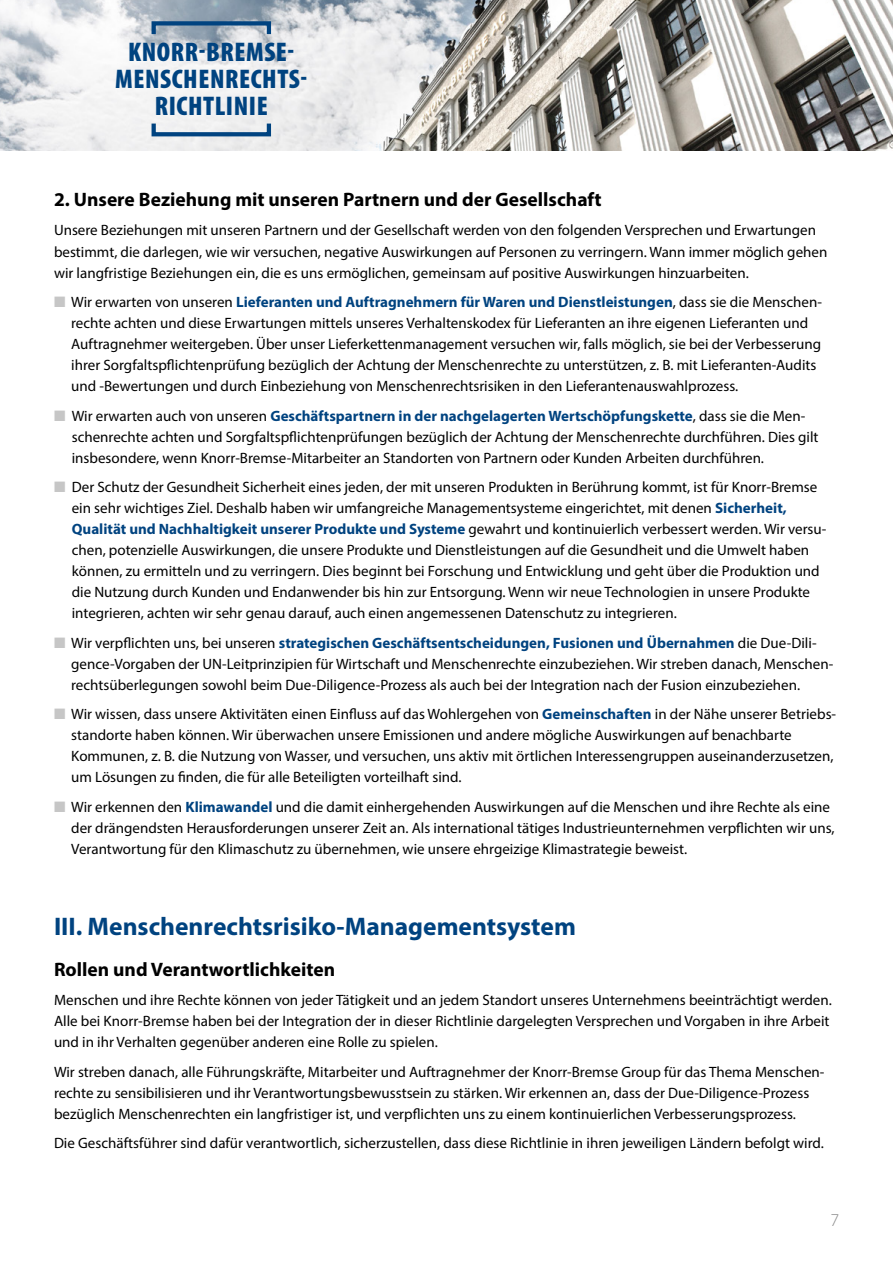
<style>
.page{position:relative;width:893px;height:1263px;background:#fff}
.page>*{position:absolute;margin:0;border:0;box-sizing:border-box;transform-origin:0 0}
.t1{font:900 condensed 27px/27px "Myriad Pro";letter-spacing:.02em;color:#004380;text-align:center}
.t2{font:700 25.5px "Myriad Pro";color:#004380}
.t3{font:700 19.5px "Myriad Pro";color:#000}
.t4{font:300 18px "Myriad Pro";color:#878787}
.t5{font:15px/21px "Myriad Pro";color:#000}
.s1{color:#c6c6c6}
.s2{font-weight:700;color:#004380}
</style>
<div class="page">
<img style="left:0;top:0;width:893px;height:151px">
<div style="left:152px;top:121px;width:119px;height:15px;border:4px solid #004380"></div>
<div style="left:152px;top:21px;width:119px;height:15px;border:4px solid #004380"></div>
<h1 class="t1" style="left:115px;top:38px;width:194px">KNORR-BREMSE-<br>MENSCHENRECHTS-<br>RICHTLINIE</h1>
<h3 class="t3" style="left:54px;top:187px;width:549px">2. Unsere Beziehung mit unseren Partnern und der Gesellschaft</h3>
<p class="t5" style="left:54px;top:220px;width:775px">Unsere Beziehungen mit unseren Partnern und der Gesellschaft werden von den folgenden Versprechen und Erwartungen bestimmt, die darlegen, wie wir versuchen, negative Auswirkungen auf Personen zu verringern. Wann immer möglich gehen wir langfristige Beziehungen ein, die es uns ermöglichen, gemeinsam auf positive Auswirkungen hinzuarbeiten.</p>
<p class="t5" style="left:71px;top:291px;width:752px;text-indent:-17px"><span class="s1">■</span> Wir erwarten von unseren <span class="s2">Lieferanten und Auftragnehmern für Waren und Dienstleistungen</span>, dass sie die Menschen&shy;rechte achten und diese Erwartungen mittels unseres Verhaltenskodex für Lieferanten an ihre eigenen Lieferanten und Auftragnehmer weitergeben. Über unser Lieferkettenmanagement versuchen wir, falls möglich, sie bei der Verbesserung ihrer Sorgfaltspflichtenprüfung bezüglich der Achtung der Menschenrechte zu unterstützen, z. B. mit Lieferanten-Audits und -Bewertungen und durch Einbeziehung von Menschenrechtsrisiken in den Lieferantenauswahlprozess.</p>
<p class="t5" style="left:72px;top:405px;width:748px;text-indent:-18px"><span class="s1">■</span> Wir erwarten auch von unseren <span class="s2">Geschäftspartnern in der nachgelagerten Wertschöpfungskette</span>, dass sie die Men&shy;schenrechte achten und Sorgfaltspflichtenprüfungen bezüglich der Achtung der Menschenrechte durchführen. Dies gilt insbesondere, wenn Knorr-Bremse-Mitarbeiter an Standorten von Partnern oder Kunden Arbeiten durchführen.</p>
<p class="t5" style="left:72px;top:476px;width:756px;text-indent:-18px"><span class="s1">■</span> Der Schutz der Gesundheit Sicherheit eines jeden, der mit unseren Produkten in Berührung kommt, ist für Knorr-Bremse ein sehr wichtiges Ziel. Deshalb haben wir umfangreiche Managementsysteme eingerichtet, mit denen <span class="s2">Sicherheit, Qualität und Nachhaltigkeit unserer Produkte und Systeme</span> gewahrt und kontinuierlich verbessert werden. Wir versu&shy;chen, potenzielle Auswirkungen, die unsere Produkte und Dienstleistungen auf die Gesundheit und die Umwelt haben können, zu ermitteln und zu verringern. Dies beginnt bei Forschung und Entwicklung und geht über die Produktion und die Nutzung durch Kunden und Endanwender bis hin zur Entsorgung. Wenn wir neue Technologien in unsere Produkte integrieren, achten wir sehr genau darauf, auch einen angemessenen Datenschutz zu integrieren.</p>
<p class="t5" style="left:71px;top:632px;width:764px;text-indent:-17px"><span class="s1">■</span> Wir verpflichten uns, bei unseren <span class="s2">strategischen Geschäftsentscheidungen, Fusionen und Übernahmen</span> die Due-Dili&shy;gence-Vorgaben der UN-Leitprinzipien für Wirtschaft und Menschenrechte einzubeziehen. Wir streben danach, Menschen&shy;rechtsüberlegungen sowohl beim Due-Diligence-Prozess als auch bei der Integration nach der Fusion einzubeziehen.</p>
<p class="t5" style="left:71px;top:703px;width:766px;text-indent:-17px"><span class="s1">■</span> Wir wissen, dass unsere Aktivitäten einen Einfluss auf das Wohlergehen von <span class="s2">Gemeinschaften</span> in der Nähe unserer Betriebs&shy;standorte haben können. Wir überwachen unsere Emissionen und andere mögliche Auswirkungen auf benachbarte Kommunen, z. B. die Nutzung von Wasser, und versuchen, uns aktiv mit örtlichen Interessengruppen auseinanderzusetzen, um Lösungen zu finden, die für alle Beteiligten vorteilhaft sind.</p>
<p class="t5" style="left:71px;top:796px;width:765px;text-indent:-17px"><span class="s1">■</span> Wir erkennen den <span class="s2">Klimawandel</span> und die damit einhergehenden Auswirkungen auf die Menschen und ihre Rechte als eine der drängendsten Herausforderungen unserer Zeit an. Als international tätiges Industrieunternehmen verpflichten wir uns,<br>Verantwortung für den Klimaschutz zu übernehmen, wie unsere ehrgeizige Klimastrategie beweist.</p>
<h2 class="t2" style="left:54px;top:910px;width:523px">III. Menschenrechtsrisiko-Managementsystem</h2>
<h3 class="t3" style="left:54px;top:956px;width:283px">Rollen und Verantwortlichkeiten</h3>
<p class="t5" style="left:54px;top:989px;width:779px">Menschen und ihre Rechte können von jeder Tätigkeit und an jedem Standort unseres Unternehmens beeinträchtigt werden.<br>Alle bei Knorr-Bremse haben bei der Integration der in dieser Richtlinie dargelegten Versprechen und Vorgaben in ihre Arbeit und in ihr Verhalten gegenüber anderen eine Rolle zu spielen.</p>
<p class="t5" style="left:54px;top:1061px;width:772px">Wir streben danach, alle Führungskräfte, Mitarbeiter und Auftragnehmer der Knorr-Bremse Group für das Thema Menschen&shy;rechte zu sensibilisieren und ihr Verantwortungsbewusstsein zu stärken. Wir erkennen an, dass der Due-Diligence-Prozess bezüglich Menschenrechten ein langfristiger ist, und verpflichten uns zu einem kontinuierlichen Verbesserungsprozess.</p>
<p class="t5" style="left:54px;top:1132px;width:771px">Die Geschäftsführer sind dafür verantwortlich, sicherzustellen, dass diese Richtlinie in ihren jeweiligen Ländern befolgt wird.</p>
<p class="t4" style="left:831px;top:1209px;width:10px">7</p>
</div>
